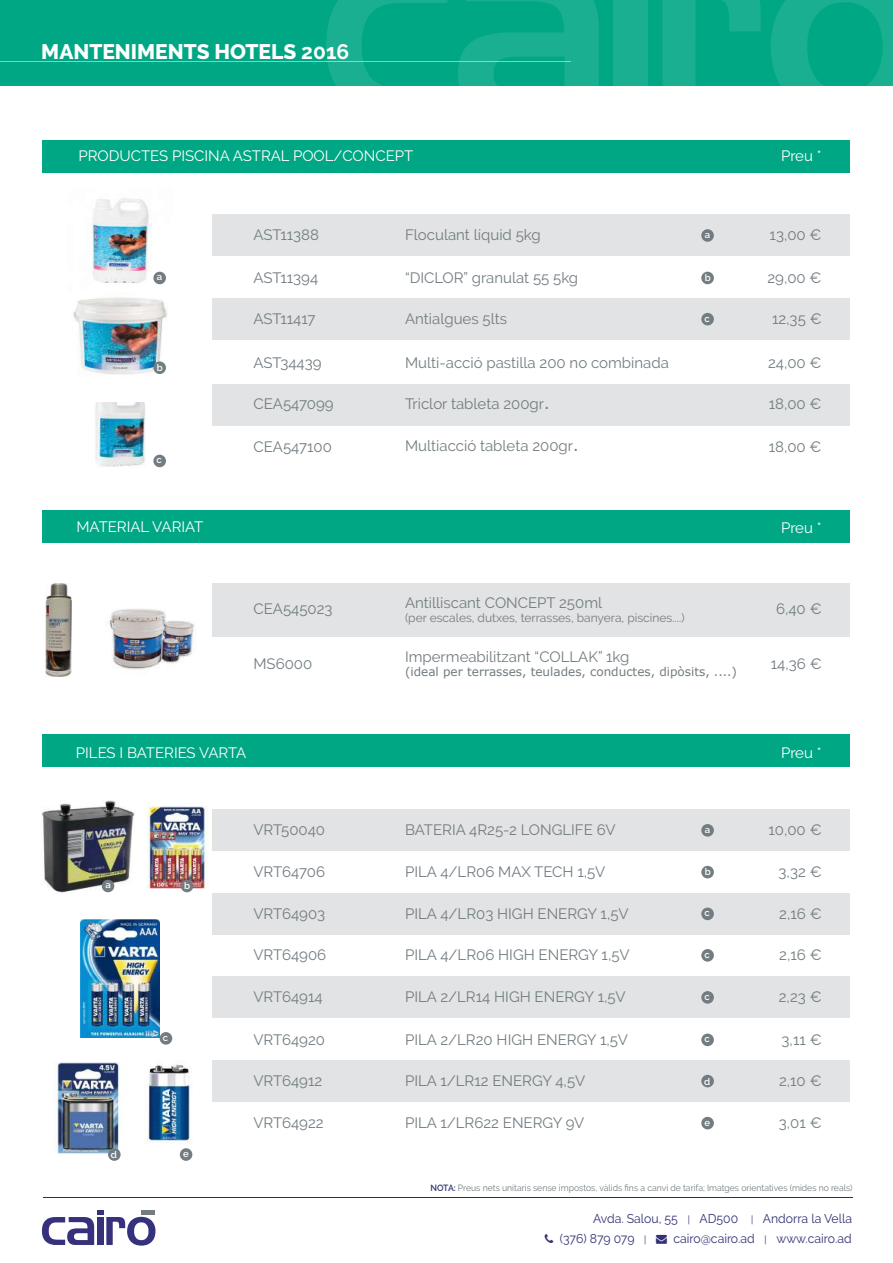
<style>
.page{position:relative;width:893px;height:1263px;background:#fff}
.page>*{position:absolute;margin:0;border:0;box-sizing:border-box;transform-origin:0 0}
.t1{font:800 21px "Raleway";color:#fff}
.t2{font:15px "Raleway";color:#727c81}
.t3{font:15px "Raleway";color:#fff}
.t4{font:12.75px "Raleway";color:#333276;scale:.96 1}
.t5{font:12px "Verdana";color:#727c81}
.t6{font:12px "Raleway";color:#727c81}
.t7{font:600 9.6px "Raleway";color:#fff}
.t8{font:9px "Raleway";color:#727c81;scale:.96 1}
.s1{font-weight:700}
.s2{font-family:"Verdana"}
.s3{font-weight:600;color:#333276}
.s4{font-size:9.9px}
</style>
<div class="page">
<img style="left:42px;top:801px;width:92px;height:92px">
<img style="left:147px;top:806px;width:71px;height:82px">
<img style="left:54px;top:1062px;width:66px;height:91px">
<div style="left:212px;top:810px;width:638px;height:41px;background:#e1e3e4"></div>
<div style="left:212px;top:893px;width:638px;height:41px;background:#e1e3e4"></div>
<div style="left:212px;top:977px;width:638px;height:41px;background:#e1e3e4"></div>
<div style="left:212px;top:1060px;width:638px;height:42px;background:#e1e3e4"></div>
<div style="left:212px;top:583px;width:638px;height:54px;background:#e1e3e4"></div>
<div style="left:212px;top:298px;width:638px;height:42px;background:#e1e3e4"></div>
<div style="left:212px;top:384px;width:638px;height:41px;background:#e1e3e4"></div>
<div style="left:212px;top:215px;width:638px;height:41px;background:#e1e3e4"></div>
<div style="left:42px;top:140px;width:808px;height:33px;background:#00a784"></div>
<div style="left:42px;top:510px;width:808px;height:33px;background:#00a784"></div>
<div style="left:42px;top:734px;width:808px;height:33px;background:#00a784"></div>
<img style="left:95px;top:402px;width:51px;height:65px">
<img style="left:81px;top:919px;width:78px;height:118px">
<img style="left:73px;top:297px;width:95px;height:80px">
<img style="left:91px;top:198px;width:75px;height:87px">
<div style="left:102px;top:880px;width:12px;height:12px;background:#727c81;border-radius:50%"></div>
<div style="left:181px;top:880px;width:12px;height:12px;background:#727c81;border-radius:50%"></div>
<div style="left:701px;top:824px;width:13px;height:13px;background:#727c81;border-radius:50%"></div>
<div style="left:701px;top:866px;width:13px;height:12px;background:#727c81;border-radius:50%"></div>
<div style="left:160px;top:1032px;width:12px;height:13px;background:#727c81;border-radius:50%"></div>
<div style="left:701px;top:949px;width:13px;height:13px;background:#727c81;border-radius:50%"></div>
<div style="left:701px;top:907px;width:13px;height:13px;background:#727c81;border-radius:50%"></div>
<div style="left:701px;top:991px;width:13px;height:13px;background:#727c81;border-radius:50%"></div>
<div style="left:701px;top:1033px;width:13px;height:13px;background:#727c81;border-radius:50%"></div>
<div style="left:108px;top:1148px;width:13px;height:13px;background:#727c81;border-radius:50%"></div>
<div style="left:180px;top:1148px;width:12px;height:13px;background:#727c81;border-radius:50%"></div>
<div style="left:701px;top:1075px;width:13px;height:12px;background:#727c81;border-radius:50%"></div>
<div style="left:701px;top:1117px;width:13px;height:12px;background:#727c81;border-radius:50%"></div>
<div style="left:701px;top:229px;width:13px;height:13px;background:#727c81;border-radius:50%"></div>
<div style="left:701px;top:272px;width:13px;height:12px;background:#727c81;border-radius:50%"></div>
<div style="left:701px;top:313px;width:13px;height:12px;background:#727c81;border-radius:50%"></div>
<div style="left:153px;top:272px;width:13px;height:12px;background:#727c81;border-radius:50%"></div>
<div style="left:153px;top:361px;width:13px;height:13px;background:#727c81;border-radius:50%"></div>
<div style="left:153px;top:455px;width:13px;height:12px;background:#727c81;border-radius:50%"></div>
<img style="left:145px;top:1064px;width:47px;height:80px">
<img style="left:46px;top:584px;width:26px;height:93px">
<img style="left:108px;top:609px;width:87px;height:61px">
<div style="left:0;top:0;width:893px;height:85px;background:#00a784"></div>
<svg style="left:457px;top:0;width:142px;height:86px"></svg>
<svg style="left:769px;top:0;width:124px;height:86px"></svg>
<svg style="left:326px;top:0;width:121px;height:86px"></svg>
<svg style="left:662px;top:0;width:99px;height:86px"></svg>
<div style="left:613px;top:0;width:34px;height:86px;background:#19af90"></div>
<hr style="left:0;top:61px;width:570px;height:1px;background:#fff">
<svg style="left:42px;top:1210px;width:114px;height:36px"></svg>
<hr style="left:142px;top:1210px;width:13px;height:4px;background:#727c81">
<hr style="left:43px;top:1197px;width:809px;height:1px;background:#22336a">
<h1 class="t1" style="left:41px;top:40px;width:309px">MANTENIMENTS HOTELS <span class="s1">2016</span></h1>
<p class="t3" style="left:78px;top:147px;width:336px">PRODUCTES PISCINA ASTRAL POOL/CONCEPT</p>
<p class="t3" style="left:781px;top:147px;width:42px">Preu *</p>
<p class="t7" style="left:157px;top:272px;width:7px">a</p>
<p class="t7" style="left:157px;top:362px;width:8px">b</p>
<p class="t7" style="left:157px;top:454px;width:7px">c</p>
<p class="t2" style="left:253px;top:226px;width:67px">AST11388</p>
<p class="t2" style="left:253px;top:269px;width:66px">AST11394</p>
<p class="t2" style="left:253px;top:310px;width:64px">AST11417</p>
<p class="t2" style="left:253px;top:354px;width:70px">AST34439</p>
<p class="t2" style="left:253px;top:395px;width:82px">CEA547099</p>
<p class="t2" style="left:253px;top:438px;width:80px">CEA547100</p>
<p class="t2" style="left:405px;top:226px;width:137px">Floculant líquid 5kg</p>
<p class="t2" style="left:405px;top:269px;width:175px">“DICLOR” granulat 55 5kg</p>
<p class="t2" style="left:770px;top:226px;width:54px">13,00 €</p>
<p class="t2" style="left:767px;top:269px;width:56px">29,00 €</p>
<p class="t7" style="left:705px;top:229px;width:7px">a</p>
<p class="t7" style="left:705px;top:272px;width:8px">b</p>
<p class="t7" style="left:704px;top:313px;width:7px">c</p>
<p class="t2" style="left:405px;top:310px;width:104px">Antialgues 5lts</p>
<p class="t2" style="left:772px;top:310px;width:51px">12,35 €</p>
<p class="t2" style="left:405px;top:354px;width:265px">Multi-acció pastilla 200 no combinada</p>
<p class="t2" style="left:405px;top:395px;width:146px">Triclor tableta 200gr<span class="s2">.</span></p>
<p class="t2" style="left:405px;top:437px;width:175px">Multiacció tableta 200gr<span class="s2">.</span></p>
<p class="t2" style="left:768px;top:354px;width:55px">24,00 €</p>
<p class="t2" style="left:769px;top:395px;width:54px">18,00 €</p>
<p class="t2" style="left:769px;top:438px;width:54px">18,00 €</p>
<p class="t3" style="left:76px;top:518px;width:129px">MATERIAL VARIAT</p>
<p class="t3" style="left:781px;top:519px;width:42px">Preu *</p>
<p class="t2" style="left:253px;top:600px;width:81px">CEA545023</p>
<p class="t2" style="left:405px;top:594px;width:199px">Antilliscant CONCEPT 250ml</p>
<p class="t6" style="left:405px;top:611px;width:281px">(per escales, dutxes, terrasses, banyera, piscines....)</p>
<p class="t2" style="left:253px;top:655px;width:60px">MS6000</p>
<p class="t2" style="left:405px;top:648px;width:226px">Impermeabilitzant “COLLAK” 1kg</p>
<p class="t5" style="left:405px;top:663px;width:333px">(ideal per terrasses, teulades, conductes, dipòsits, ....)</p>
<p class="t2" style="left:776px;top:600px;width:47px">6,40 €</p>
<p class="t2" style="left:771px;top:655px;width:52px">14,36 €</p>
<p class="t3" style="left:76px;top:743px;width:172px">PILES I BATERIES VARTA</p>
<p class="t3" style="left:781px;top:744px;width:42px">Preu *</p>
<p class="t7" style="left:105px;top:879px;width:7px">a</p>
<p class="t7" style="left:184px;top:880px;width:8px">b</p>
<p class="t7" style="left:163px;top:1032px;width:7px">c</p>
<p class="t7" style="left:111px;top:1149px;width:8px">d</p>
<p class="t7" style="left:183px;top:1148px;width:7px">e</p>
<p class="t2" style="left:253px;top:821px;width:73px">VRT50040</p>
<p class="t2" style="left:253px;top:863px;width:73px">VRT64706</p>
<p class="t2" style="left:253px;top:905px;width:73px">VRT64903</p>
<p class="t2" style="left:253px;top:946px;width:74px">VRT64906</p>
<p class="t2" style="left:253px;top:988px;width:71px">VRT64914</p>
<p class="t2" style="left:253px;top:1030px;width:73px">VRT64920</p>
<p class="t2" style="left:253px;top:1072px;width:70px">VRT64912</p>
<p class="t2" style="left:253px;top:1114px;width:72px">VRT64922</p>
<p class="t2" style="left:405px;top:821px;width:212px">BATERIA 4R25-2 LONGLIFE 6V</p>
<p class="t2" style="left:405px;top:863px;width:202px">PILA 4/LR06 MAX TECH 1,5V</p>
<p class="t2" style="left:405px;top:905px;width:225px">PILA 4/LR03 HIGH ENERGY 1,5V</p>
<p class="t2" style="left:405px;top:946px;width:226px">PILA 4/LR06 HIGH ENERGY 1,5V</p>
<p class="t2" style="left:405px;top:988px;width:222px">PILA 2/LR14 HIGH ENERGY 1,5V</p>
<p class="t2" style="left:405px;top:1030px;width:224px">PILA 2/LR20 HIGH ENERGY 1,5V</p>
<p class="t2" style="left:405px;top:1072px;width:182px">PILA 1/LR12 ENERGY 4,5V</p>
<p class="t2" style="left:405px;top:1114px;width:181px">PILA 1/LR622 ENERGY 9V</p>
<p class="t7" style="left:705px;top:824px;width:7px">a</p>
<p class="t7" style="left:705px;top:866px;width:8px">b</p>
<p class="t7" style="left:704px;top:907px;width:7px">c</p>
<p class="t7" style="left:704px;top:949px;width:7px">c</p>
<p class="t7" style="left:704px;top:991px;width:7px">c</p>
<p class="t7" style="left:704px;top:1033px;width:7px">c</p>
<p class="t7" style="left:704px;top:1075px;width:8px">d</p>
<p class="t7" style="left:705px;top:1117px;width:7px">e</p>
<p class="t2" style="left:768px;top:821px;width:55px">10,00 €</p>
<p class="t2" style="left:779px;top:863px;width:45px">3,32 €</p>
<p class="t2" style="left:779px;top:905px;width:44px">2,16 €</p>
<p class="t2" style="left:779px;top:946px;width:44px">2,16 €</p>
<p class="t2" style="left:779px;top:988px;width:44px">2,23 €</p>
<p class="t2" style="left:782px;top:1030px;width:42px">3,11 €</p>
<p class="t2" style="left:779px;top:1072px;width:44px">2,10 €</p>
<p class="t2" style="left:779px;top:1114px;width:44px">3,01 €</p>
<p class="t8" style="left:430px;top:1182px;width:441px"><span class="s3">NOTA:</span> Preus nets unitaris sense impostos, vàlids fins a canvi de tarifa; Imatges orientatives (mides no reals)</p>
<p class="t4" style="left:593px;top:1211px;width:271px">Avda. Salou, 55 <span class="s4">|</span> AD500 <span class="s4">|</span> Andorra la Vella</p>
<p class="t4" style="left:560px;top:1230px;width:305px">(376) 879 079 <span class="s4">|</span> → cairo@cairo.ad <span class="s4">|</span> www.cairo.ad</p>
</div>
